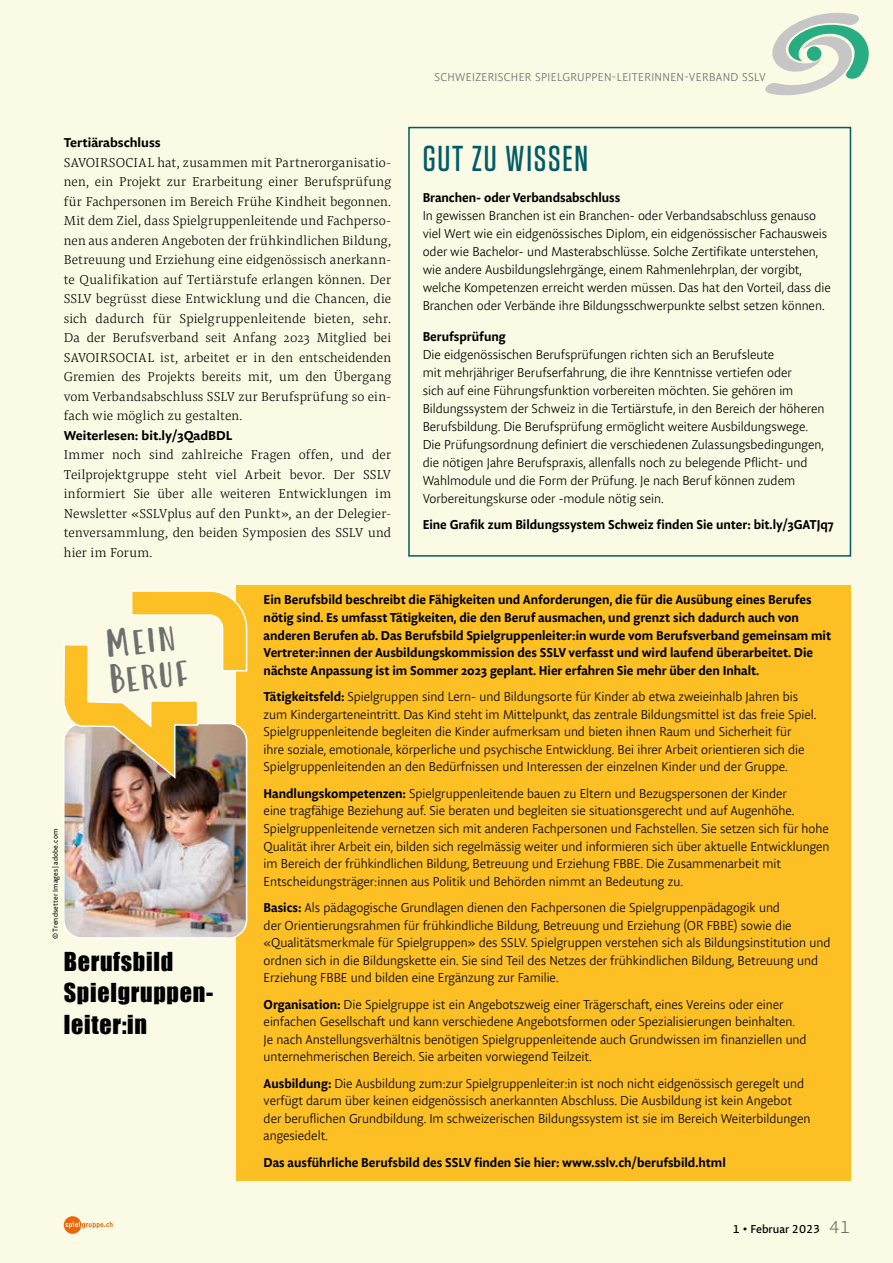
<style>
.page{position:relative;width:893px;height:1263px;background:#fbfae4}
.page>*{position:absolute;margin:0;border:0;box-sizing:border-box;transform-origin:0 0}
.t1{font:500 36px "Tungsten";letter-spacing:.05em;color:#005c66}
.t2{font:36px/36px "Modern Love Caps";color:#706f6f}
.t3{font:24px/31.5px "Impact";letter-spacing:.03em;color:#000}
.t4{font:300 13.5px/17.7px "Pensum Sans";color:#000}
.t5{font:300 13.5px/19.5px "Pensum Pro";letter-spacing:.01em;color:#000;text-align:justify}
.t6{font:700 13.5px/17.7px "Pensum Sans";color:#000;scale:.95 1}
.t7{font:700 13.5px "Pensum Sans";color:#000}
.t8{font:300 12px "Pensum Sans";letter-spacing:.03em;color:#706f6f}
.t9{font:12px "Pensum Sans";color:#000}
.t10{font:7.5px "Pensum Sans";letter-spacing:.025em;color:#000}
.s1{font-weight:700}
.s2{font-weight:300;font-size:18px;color:#706f6f}
</style>
<div class="page">
<div style="left:236px;top:585px;width:614px;height:596px;background:#fcbf24"></div>
<div style="left:408px;top:127px;width:443px;height:430px;border:2px solid #005c66"></div>
<img style="left:66px;top:779px;width:181px;height:157px">
<div style="left:63px;top:723px;width:184px;height:216px;border:2px solid #fff;border-radius:18px"></div>
<svg style="left:63px;top:590px;width:185px;height:189px"></svg>
<div style="left:64px;top:1216px;width:17px;height:18px;background:#ec6608;border-radius:50%"></div>
<svg style="left:65px;top:1221px;width:48px;height:7px"></svg>
<svg style="left:765px;top:12px;width:104px;height:84px"></svg>
<div style="left:807px;top:46px;width:14px;height:15px;background:#28ac82;border-radius:50%"></div>
<p class="t7" style="left:64px;top:133px;width:98px">Tertiärabschluss</p>
<p class="t5" style="left:64px;top:152px;width:329px">SAVOIRSOCIAL hat, zusammen mit Partnerorganisatio&shy;nen, ein Projekt zur Erarbeitung einer Berufsprüfung für Fachpersonen im Bereich Frühe Kindheit begonnen.<br>Mit dem Ziel, dass Spielgruppenleitende und Fachperso&shy;nen aus anderen Angeboten der frühkindlichen Bildung, Betreuung und Erziehung eine eidgenössisch anerkann&shy;te Qualifikation auf Tertiärstufe erlangen können. Der SSLV begrüsst diese Entwicklung und die Chancen, die sich dadurch für Spielgruppenleitende bieten, sehr.<br>Da der Berufsverband seit Anfang 2023 Mitglied bei SAVOIRSOCIAL ist, arbeitet er in den entscheidenden Gremien des Projekts bereits mit, um den Übergang vom Verbandsabschluss SSLV zur Berufsprüfung so ein&shy;fach wie möglich zu gestalten.</p>
<p class="t7" style="left:64px;top:425px;width:170px">Weiterlesen: bit.ly/3QadBDL</p>
<p class="t5" style="left:64px;top:445px;width:329px">Immer noch sind zahlreiche Fragen offen, und der Teilprojektgruppe steht viel Arbeit bevor. Der SSLV informiert Sie über alle weiteren Entwicklungen im Newsletter «SSLVplus auf den Punkt», an der Delegier&shy;tenversammlung, den beiden Symposien des SSLV und hier im Forum.</p>
<p class="t8" style="left:434px;top:69px;width:333px">SCHWEIZERISCHER SPIELGRUPPEN-LEITERINNEN-VERBAND SSLV</p>
<h1 class="t1" style="left:423px;top:140px;width:167px">GUT ZU WISSEN</h1>
<p class="t6" style="left:423px;top:188px;width:210px">Branchen- oder Verbandsabschluss</p>
<p class="t4" style="left:423px;top:206px;width:410px">In gewissen Branchen ist ein Branchen- oder Verbandsabschluss genauso viel Wert wie ein eidgenössisches Diplom, ein eidgenössischer Fachausweis oder wie Bachelor- und Masterabschlüsse. Solche Zertifikate unterstehen, wie andere Ausbildungslehrgänge, einem Rahmenlehrplan, der vorgibt, welche Kompetenzen erreicht werden müssen. Das hat den Vorteil, dass die Branchen oder Verbände ihre Bildungsschwerpunkte selbst setzen können.</p>
<p class="t6" style="left:423px;top:327px;width:89px">Berufsprüfung</p>
<p class="t4" style="left:423px;top:345px;width:403px">Die eidgenössischen Berufsprüfungen richten sich an Berufsleute<br>mit mehrjähriger Berufserfahrung, die ihre Kenntnisse vertiefen oder<br>sich auf eine Führungsfunktion vorbereiten möchten. Sie gehören im Bildungssystem der Schweiz in die Tertiärstufe, in den Bereich der höheren Berufsbildung. Die Berufsprüfung ermöglicht weitere Ausbildungswege.<br>Die Prüfungsordnung definiert die verschiedenen Zulassungsbedingungen, die nötigen Jahre Berufspraxis, allenfalls noch zu belegende Pflicht- und Wahlmodule und die Form der Prüfung. Je nach Beruf können zudem Vorbereitungskurse oder -module nötig sein.</p>
<p class="t6" style="left:423px;top:516px;width:434px">Eine Grafik zum Bildungssystem Schweiz finden Sie unter: bit.ly/3GATJq7</p>
<h1 class="t2" style="left:102px;top:627px;width:82px;rotate:-6deg">Mein<br>Beruf</h1>
<p class="t10" style="left:50px;top:939px;width:111px;rotate:-90deg">© Trendsetter Images | adobe.com</p>
<h2 class="t3" style="left:64px;top:945px;width:151px">Berufsbild<br>Spielgruppen&shy;leiter:in</h2>
<p class="t6" style="left:264px;top:591px;width:599px">Ein Berufsbild beschreibt die Fähigkeiten und Anforderungen, die für die Ausübung eines Berufes nötig sind. Es umfasst Tätigkeiten, die den Beruf ausmachen, und grenzt sich dadurch auch von anderen Berufen ab. Das Berufsbild Spielgruppenleiter:in wurde vom Berufsverband gemeinsam mit Vertreter:innen der Ausbildungskommission des SSLV verfasst und wird laufend überarbeitet. Die nächste Anpassung ist im Sommer 2023 geplant. Hier erfahren Sie mehr über den Inhalt.</p>
<p class="t4" style="left:264px;top:687px;width:554px"><span class="s1">Tätigkeitsfeld:</span> Spielgruppen sind Lern- und Bildungsorte für Kinder ab etwa zweieinhalb Jahren bis zum Kindergarteneintritt. Das Kind steht im Mittelpunkt, das zentrale Bildungsmittel ist das freie Spiel.<br>Spielgruppenleitende begleiten die Kinder aufmerksam und bieten ihnen Raum und Sicherheit für<br>ihre soziale, emotionale, körperliche und psychische Entwicklung. Bei ihrer Arbeit orientieren sich die Spielgruppenleitenden an den Bedürfnissen und Interessen der einzelnen Kinder und der Gruppe.</p>
<p class="t4" style="left:264px;top:784px;width:567px"><span class="s1">Handlungskompetenzen:</span> Spielgruppenleitende bauen zu Eltern und Bezugspersonen der Kinder<br>eine tragfähige Beziehung auf. Sie beraten und begleiten sie situationsgerecht und auf Augenhöhe.<br>Spielgruppenleitende vernetzen sich mit anderen Fachpersonen und Fachstellen. Sie setzen sich für hohe Qualität ihrer Arbeit ein, bilden sich regelmässig weiter und informieren sich über aktuelle Entwicklungen im Bereich der frühkindlichen Bildung, Betreuung und Erziehung FBBE. Die Zusammenarbeit mit Entscheidungsträger:innen aus Politik und Behörden nimmt an Bedeutung zu.</p>
<p class="t4" style="left:264px;top:898px;width:568px"><span class="s1">Basics:</span> Als pädagogische Grundlagen dienen den Fachpersonen die Spielgruppenpädagogik und<br>der Orientierungsrahmen für frühkindliche Bildung, Betreuung und Erziehung (OR FBBE) sowie die «Qualitätsmerkmale für Spielgruppen» des SSLV. Spielgruppen verstehen sich als Bildungsinstitution und ordnen sich in die Bildungskette ein. Sie sind Teil des Netzes der frühkindlichen Bildung, Betreuung und Erziehung FBBE und bilden eine Ergänzung zur Familie.</p>
<p class="t4" style="left:264px;top:995px;width:544px"><span class="s1">Organisation:</span> Die Spielgruppe ist ein Angebotszweig einer Trägerschaft, eines Vereins oder einer einfachen Gesellschaft und kann verschiedene Angebotsformen oder Spezialisierungen beinhalten.<br>Je nach Anstellungsverhältnis benötigen Spielgruppenleitende auch Grundwissen im finanziellen und unternehmerischen Bereich. Sie arbeiten vorwiegend Teilzeit.</p>
<p class="t4" style="left:264px;top:1074px;width:548px"><span class="s1">Ausbildung:</span> Die Ausbildung zum:zur Spielgruppenleiter:in ist noch nicht eidgenössisch geregelt und verfügt darum über keinen eidgenössisch anerkannten Abschluss. Die Ausbildung ist kein Angebot der beruflichen Grundbildung. Im schweizerischen Bildungssystem ist sie im Bereich Weiterbildungen angesiedelt.</p>
<p class="t6" style="left:264px;top:1153px;width:488px">Das ausführliche Berufsbild des SSLV finden Sie hier: www.sslv.ch/berufsbild.html</p>
<p class="t9" style="left:733px;top:1221px;width:119px">1 • Februar 2023 <span class="s2">41</span></p>
</div>
